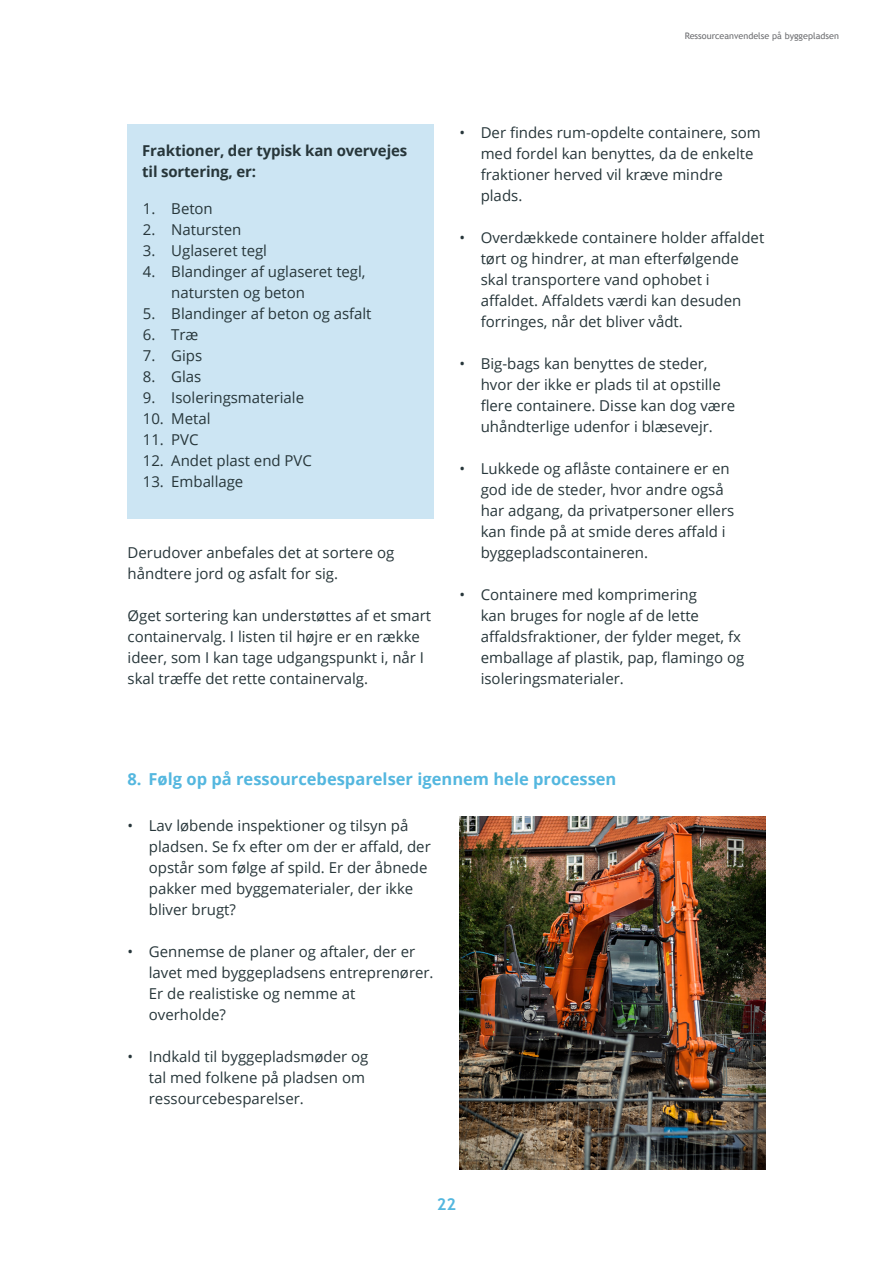
<style>
.page{position:relative;width:893px;height:1263px;background:#fff}
.page>*{position:absolute;margin:0;border:0;box-sizing:border-box;transform-origin:0 0}
.underoverskrift1{font:700 16.5px "Open Sans";color:#54b7df}
.t1{font:700 16.5px "Trebuchet MS";color:#54b7df}
.Brødtekst{font:15px/21px "Open Sans";color:#27363a}
.underoverskrift1-2{font:700 15px/21px "Open Sans";letter-spacing:-.01em;color:#27363a}
.t2{font:9px "Trebuchet MS";color:#6c6d70}
</style>
<div class="page">
<div style="left:128px;top:125px;width:306px;height:394px;background:#cce5f3"></div>
<img style="left:459px;top:816px;width:306px;height:353px">
<p class="t2" style="left:685px;top:30px;width:156px">Ressourceanvendelse på byggepladsen</p>
<p class="underoverskrift1-2" style="left:142px;top:140px;width:267px">Fraktioner, der typisk kan overvejes til sortering, er:</p>
<p class="Brødtekst" style="left:143px;top:197px;width:72px">1. Beton</p>
<p class="Brødtekst" style="left:143px;top:218px;width:100px">2. Natursten</p>
<p class="Brødtekst" style="left:143px;top:239px;width:126px">3. Uglaseret tegl</p>
<p class="Brødtekst" style="left:171px;top:260px;width:196px;text-indent:-28px">4. Blandinger af uglaseret tegl, natursten og beton</p>
<p class="Brødtekst" style="left:143px;top:302px;width:230px">5. Blandinger af beton og asfalt</p>
<p class="Brødtekst" style="left:143px;top:323px;width:57px">6. Træ</p>
<p class="Brødtekst" style="left:143px;top:344px;width:61px">7. Gips</p>
<p class="Brødtekst" style="left:143px;top:365px;width:60px">8. Glas</p>
<p class="Brødtekst" style="left:143px;top:386px;width:163px">9. Isoleringsmateriale</p>
<p class="Brødtekst" style="left:143px;top:407px;width:69px">10. Metal</p>
<p class="Brødtekst" style="left:143px;top:428px;width:57px">11. PVC</p>
<p class="Brødtekst" style="left:143px;top:449px;width:171px">12. Andet plast end PVC</p>
<p class="Brødtekst" style="left:143px;top:470px;width:102px">13. Emballage</p>
<p class="Brødtekst" style="left:128px;top:542px;width:268px">Derudover anbefales det at sortere og håndtere jord og asfalt for sig.</p>
<p class="Brødtekst" style="left:128px;top:605px;width:305px">Øget sortering kan understøttes af et smart containervalg. I listen til højre er en række ideer, som I kan tage udgangspunkt i, når I skal træffe det rette containervalg.</p>
<p class="Brødtekst" style="left:481px;top:122px;width:282px;text-indent:-21px">• Der findes rum-opdelte containere, som med fordel kan benyttes, da de enkelte fraktioner herved vil kræve mindre plads.</p>
<p class="Brødtekst" style="left:481px;top:227px;width:285px;text-indent:-21px">• Overdækkede containere holder affaldet tørt og hindrer, at man efterfølgende skal transportere vand ophobet i affaldet. Affaldets værdi kan desuden forringes, når det bliver vådt.</p>
<p class="Brødtekst" style="left:481px;top:353px;width:256px;text-indent:-21px">• Big-bags kan benyttes de steder, hvor der ikke er plads til at opstille flere containere. Disse kan dog være uhåndterlige udenfor i blæsevejr.</p>
<p class="Brødtekst" style="left:481px;top:458px;width:255px;text-indent:-21px">• Lukkede og aflåste containere er en god ide de steder, hvor andre også har adgang, da privatpersoner ellers kan finde på at smide deres affald i byggepladscontaineren.</p>
<p class="Brødtekst" style="left:481px;top:584px;width:265px;text-indent:-21px">• Containere med komprimering<br>kan bruges for nogle af de lette affaldsfraktioner, der fylder meget, fx emballage af plastik, pap, flamingo og isoleringsmaterialer.</p>
<p class="underoverskrift1" style="left:128px;top:767px;width:490px">8. Følg op på ressourcebesparelser igennem hele processen</p>
<p class="Brødtekst" style="left:149px;top:815px;width:283px;text-indent:-21px">• Lav løbende inspektioner og tilsyn på pladsen. Se fx efter om der er affald, der opstår som følge af spild. Er der åbnede pakker med byggematerialer, der ikke bliver brugt?</p>
<p class="Brødtekst" style="left:149px;top:941px;width:286px;text-indent:-21px">• Gennemse de planer og aftaler, der er lavet med byggepladsens entreprenører.<br>Er de realistiske og nemme at overholde?</p>
<p class="Brødtekst" style="left:149px;top:1046px;width:221px;text-indent:-21px">• Indkald til byggepladsmøder og tal med folkene på pladsen om ressourcebesparelser.</p>
<p class="t1" style="left:437px;top:1194px;width:21px">22</p>
</div>
